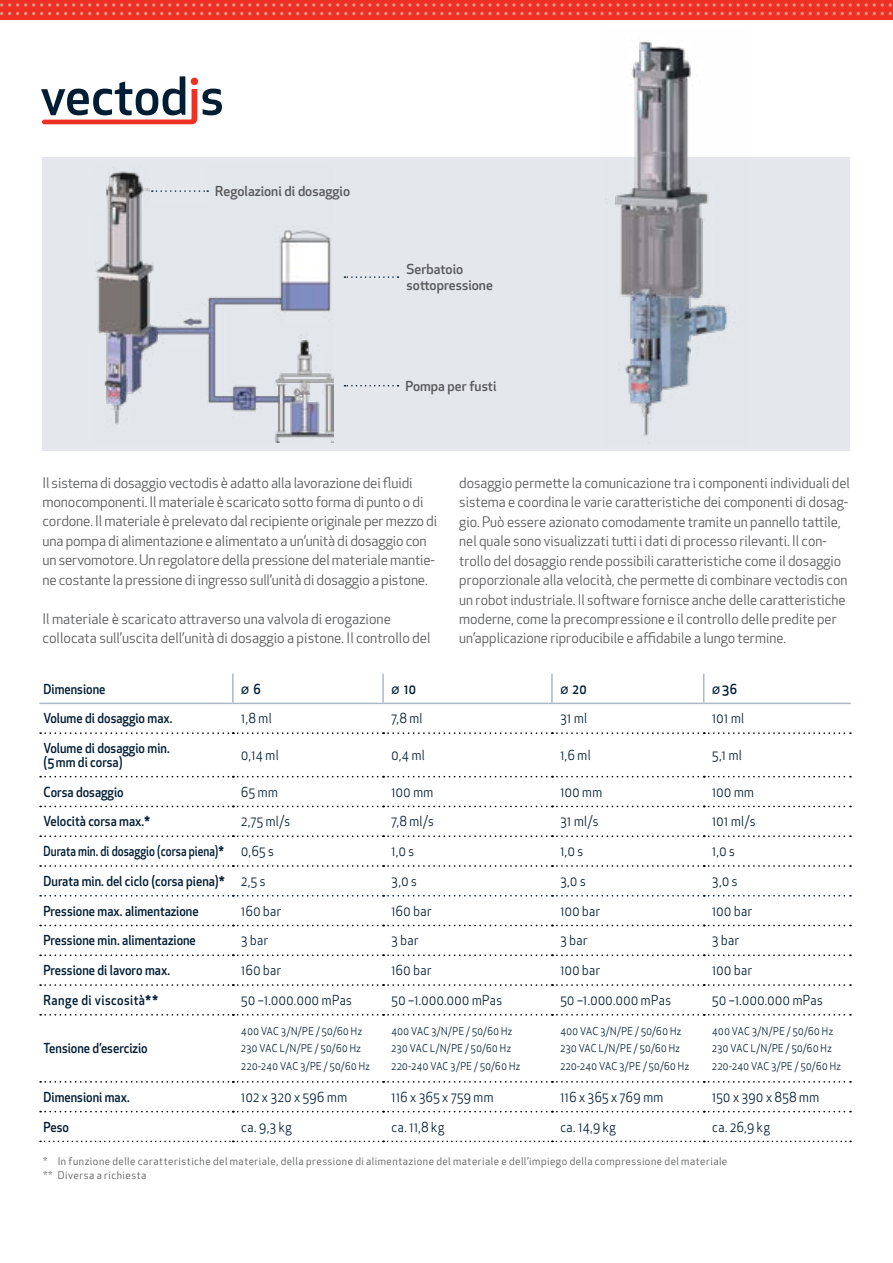
<style>
.page{position:relative;width:893px;height:1263px;background:#fff}
.page>*{position:absolute;margin:0;border:0;box-sizing:border-box;transform-origin:0 0}
.t1{font:14.25px/19.5px "Apex New";color:#58595b}
.t2{font:13.5px "Apex New";letter-spacing:.045em;color:#001d34;scale:.91 1}
.t3{font:500 13.5px/13.5px "Apex New";color:#001d34;scale:.91 1}
.t4{font:500 13.5px/16.2px "Apex New";color:#58595b}
.t5{font:500 13.5px "Apex New";color:#001d34;scale:.83 1}
.t6{font:500 13.5px "Apex New";letter-spacing:.035em;color:#001d34;scale:.91 1}
.t7{font:13.5px "Arial";color:#001d34;scale:.91 1}
.t8{font:10.5px/17.4px "Apex New";letter-spacing:.055em;color:#001d34;scale:.91 1}
.t9{font:10.5px/14.7px "Apex New";letter-spacing:.05em;color:#58595b}
.s1{font-family:"Apex New";font-weight:500}
.s2{font-family:"Arial";font-weight:400}
.s3{font-weight:400}
</style>
<div class="page">
<svg style="left:41px;top:76px;width:181px;height:48px"></svg>
<div style="left:43px;top:157px;width:807px;height:294px;background:#e4e7eb"></div>
<img style="left:95px;top:169px;width:239px;height:273px">
<svg style="left:344px;top:276px;width:54px;height:2px"></svg>
<svg style="left:344px;top:385px;width:54px;height:1px"></svg>
<div style="left:150px;top:163px;width:57px;height:40px;background:#e4e7eb"></div>
<div style="left:0;top:0;width:893px;height:19px;background:#ee3124"></div>
<svg style="left:0;top:3px;width:892px;height:12px"></svg>
<svg style="left:152px;top:190px;width:56px;height:2px"></svg>
<div style="left:66px;top:183px;width:40px;height:26px;background:#e4e7eb"></div>
<img style="left:615px;top:41px;width:112px;height:396px">
<svg style="left:40px;top:732px;width:811px;height:2px"></svg>
<svg style="left:40px;top:776px;width:811px;height:1px"></svg>
<svg style="left:40px;top:806px;width:811px;height:1px"></svg>
<svg style="left:40px;top:835px;width:811px;height:2px"></svg>
<svg style="left:40px;top:865px;width:811px;height:2px"></svg>
<svg style="left:40px;top:895px;width:811px;height:1px"></svg>
<svg style="left:40px;top:925px;width:811px;height:1px"></svg>
<svg style="left:40px;top:954px;width:811px;height:2px"></svg>
<svg style="left:40px;top:984px;width:811px;height:2px"></svg>
<svg style="left:40px;top:1014px;width:811px;height:2px"></svg>
<svg style="left:40px;top:1081px;width:811px;height:2px"></svg>
<svg style="left:40px;top:1111px;width:811px;height:1px"></svg>
<svg style="left:40px;top:1141px;width:811px;height:1px"></svg>
<hr style="left:232px;top:674px;width:2px;height:29px;background:#acb9c6">
<hr style="left:382px;top:674px;width:2px;height:29px;background:#acb9c6">
<hr style="left:551px;top:674px;width:2px;height:29px;background:#acb9c6">
<svg style="left:703px;top:674px;width:1px;height:29px"></svg>
<hr style="left:39px;top:703px;width:194px;height:1px;background:#acb9c6">
<hr style="left:233px;top:703px;width:150px;height:1px;background:#acb9c6">
<hr style="left:383px;top:703px;width:169px;height:1px;background:#acb9c6">
<hr style="left:552px;top:703px;width:152px;height:1px;background:#acb9c6">
<hr style="left:704px;top:703px;width:147px;height:1px;background:#acb9c6">
<p class="t4" style="left:215px;top:182px;width:136px">Regolazioni di dosaggio</p>
<p class="t4" style="left:407px;top:261px;width:88px">Serbatoio sottopressione</p>
<p class="t4" style="left:405px;top:378px;width:93px">Pompa per fusti</p>
<p class="t1" style="left:43px;top:473px;width:396px">Il sistema di dosaggio vectodis è adatto alla lavorazione dei fluidi monocomponenti. Il materiale è scaricato sotto forma di punto o di cordone. Il materiale è prelevato dal recipiente originale per mezzo di una pompa di alimentazione e alimentato a un’unità di dosaggio con un servomotore. Un regolatore della pressione del materiale mantie&shy;ne costante la pressione di ingresso sull’unità di dosaggio a pistone.</p>
<p class="t1" style="left:43px;top:609px;width:390px">Il materiale è scaricato attraverso una valvola di erogazione collocata sull’uscita dell’unità di dosaggio a pistone. Il controllo del</p>
<p class="t1" style="left:459px;top:473px;width:392px">dosaggio permette la comunicazione tra i componenti individuali del sistema e coordina le varie caratteristiche dei componenti di dosag&shy;gio. Può essere azionato comodamente tramite un pannello tattile, nel quale sono visualizzati tutti i dati di processo rilevanti. Il con&shy;trollo del dosaggio rende possibili caratteristiche come il dosaggio proporzionale alla velocità, che permette di combinare vectodis con un robot industriale. Il software fornisce anche delle caratteristiche moderne, come la precompressione e il controllo delle predite per un’applicazione riproducibile e affidabile a lungo termine.</p>
<p class="t3" style="left:44px;top:682px;width:70px">Dimensione</p>
<p class="t7" style="left:241px;top:679px;width:23px">Ø <span class="s1">6</span></p>
<p class="t3" style="left:392px;top:682px;width:28px"><span class="s2">Ø</span> 10</p>
<p class="t3" style="left:560px;top:682px;width:30px"><span class="s2">Ø</span> 20</p>
<p class="t3" style="left:712px;top:682px;width:29px"><span class="s2">Ø</span>36</p>
<p class="t3" style="left:44px;top:711px;width:143px">Volume di dosaggio max.</p>
<p class="t2" style="left:241px;top:710px;width:35px">1,8 ml</p>
<p class="t2" style="left:392px;top:710px;width:36px">7,8 ml</p>
<p class="t2" style="left:560px;top:710px;width:31px">31 ml</p>
<p class="t2" style="left:712px;top:710px;width:37px">101 ml</p>
<p class="t3" style="left:44px;top:741px;width:140px">Volume di dosaggio min. (5 mm di corsa)</p>
<p class="t2" style="left:241px;top:746px;width:43px">0,14 ml</p>
<p class="t2" style="left:392px;top:746px;width:38px">0,4 ml</p>
<p class="t2" style="left:560px;top:746px;width:35px">1,6 ml</p>
<p class="t2" style="left:712px;top:746px;width:34px">5,1 ml</p>
<p class="t3" style="left:44px;top:785px;width:90px">Corsa dosaggio</p>
<p class="t2" style="left:241px;top:783px;width:42px">65 mm</p>
<p class="t2" style="left:392px;top:783px;width:47px">100 mm</p>
<p class="t2" style="left:560px;top:783px;width:47px">100 mm</p>
<p class="t2" style="left:712px;top:783px;width:47px">100 mm</p>
<p class="t3" style="left:44px;top:814px;width:119px">Velocità corsa max.*</p>
<p class="t2" style="left:241px;top:813px;width:55px">2,75 ml/s</p>
<p class="t2" style="left:392px;top:813px;width:48px">7,8 ml/s</p>
<p class="t2" style="left:560px;top:813px;width:43px">31 ml/s</p>
<p class="t2" style="left:712px;top:813px;width:49px">101 ml/s</p>
<p class="t5" style="left:44px;top:842px;width:219px">Durata min. di dosaggio (corsa piena)*</p>
<p class="t2" style="left:241px;top:843px;width:37px">0,65 s</p>
<p class="t2" style="left:392px;top:843px;width:26px">1,0 s</p>
<p class="t2" style="left:560px;top:843px;width:26px">1,0 s</p>
<p class="t2" style="left:712px;top:843px;width:26px">1,0 s</p>
<p class="t3" style="left:44px;top:874px;width:245px">Durata min. del ciclo (corsa piena)* <span class="s3">2,5 s</span></p>
<p class="t2" style="left:392px;top:872px;width:29px">3,0 s</p>
<p class="t2" style="left:560px;top:872px;width:29px">3,0 s</p>
<p class="t2" style="left:712px;top:872px;width:29px">3,0 s</p>
<p class="t3" style="left:44px;top:904px;width:172px">Pressione max. alimentazione</p>
<p class="t2" style="left:241px;top:902px;width:46px">160 bar</p>
<p class="t2" style="left:392px;top:902px;width:46px">160 bar</p>
<p class="t2" style="left:560px;top:902px;width:45px">100 bar</p>
<p class="t2" style="left:712px;top:902px;width:45px">100 bar</p>
<p class="t3" style="left:44px;top:933px;width:169px">Pressione min. alimentazione</p>
<p class="t2" style="left:241px;top:932px;width:31px">3 bar</p>
<p class="t2" style="left:391px;top:932px;width:31px">3 bar</p>
<p class="t2" style="left:560px;top:932px;width:31px">3 bar</p>
<p class="t2" style="left:712px;top:932px;width:31px">3 bar</p>
<p class="t3" style="left:44px;top:963px;width:141px">Pressione di lavoro max.</p>
<p class="t2" style="left:241px;top:962px;width:46px">160 bar</p>
<p class="t2" style="left:391px;top:962px;width:46px">160 bar</p>
<p class="t2" style="left:560px;top:962px;width:45px">100 bar</p>
<p class="t2" style="left:712px;top:962px;width:45px">100 bar</p>
<p class="t6" style="left:44px;top:991px;width:128px">Range di viscosità**</p>
<p class="t2" style="left:241px;top:991px;width:123px">50 –1.000.000 mPas</p>
<p class="t2" style="left:391px;top:991px;width:123px">50 –1.000.000 mPas</p>
<p class="t2" style="left:560px;top:991px;width:123px">50 –1.000.000 mPas</p>
<p class="t2" style="left:712px;top:991px;width:123px">50 –1.000.000 mPas</p>
<p class="t3" style="left:43px;top:1041px;width:116px">Tensione d’esercizio</p>
<p class="t8" style="left:241px;top:1022px;width:143px">400 VAC 3/N/PE / 50/60 Hz<br>230 VAC L/N/PE / 50/60 Hz<br>220-240 VAC 3/PE / 50/60 Hz</p>
<p class="t8" style="left:392px;top:1022px;width:143px">400 VAC 3/N/PE / 50/60 Hz<br>230 VAC L/N/PE / 50/60 Hz<br>220-240 VAC 3/PE / 50/60 Hz</p>
<p class="t8" style="left:560px;top:1022px;width:143px">400 VAC 3/N/PE / 50/60 Hz<br>230 VAC L/N/PE / 50/60 Hz<br>220-240 VAC 3/PE / 50/60 Hz</p>
<p class="t8" style="left:712px;top:1022px;width:143px">400 VAC 3/N/PE / 50/60 Hz<br>230 VAC L/N/PE / 50/60 Hz<br>220-240 VAC 3/PE / 50/60 Hz</p>
<p class="t3" style="left:44px;top:1090px;width:96px">Dimensioni max.</p>
<p class="t2" style="left:241px;top:1088px;width:118px">102 x 320 x 596 mm</p>
<p class="t2" style="left:392px;top:1088px;width:114px">116 x 365 x 759 mm</p>
<p class="t2" style="left:560px;top:1088px;width:115px">116 x 365 x 769 mm</p>
<p class="t2" style="left:712px;top:1088px;width:119px">150 x 390 x 858 mm</p>
<p class="t3" style="left:44px;top:1120px;width:29px">Peso</p>
<p class="t2" style="left:241px;top:1118px;width:57px">ca. 9,3 kg</p>
<p class="t2" style="left:392px;top:1118px;width:60px">ca. 11,8 kg</p>
<p class="t2" style="left:560px;top:1118px;width:63px">ca. 14,9 kg</p>
<p class="t2" style="left:712px;top:1118px;width:65px">ca. 26,9 kg</p>
<p class="t9" style="left:44px;top:1153px;width:685px">* In funzione delle caratteristiche del materiale, della pressione di alimentazione del materiale e dell’impiego della compressione del materiale ** Diversa a richiesta</p>
</div>
